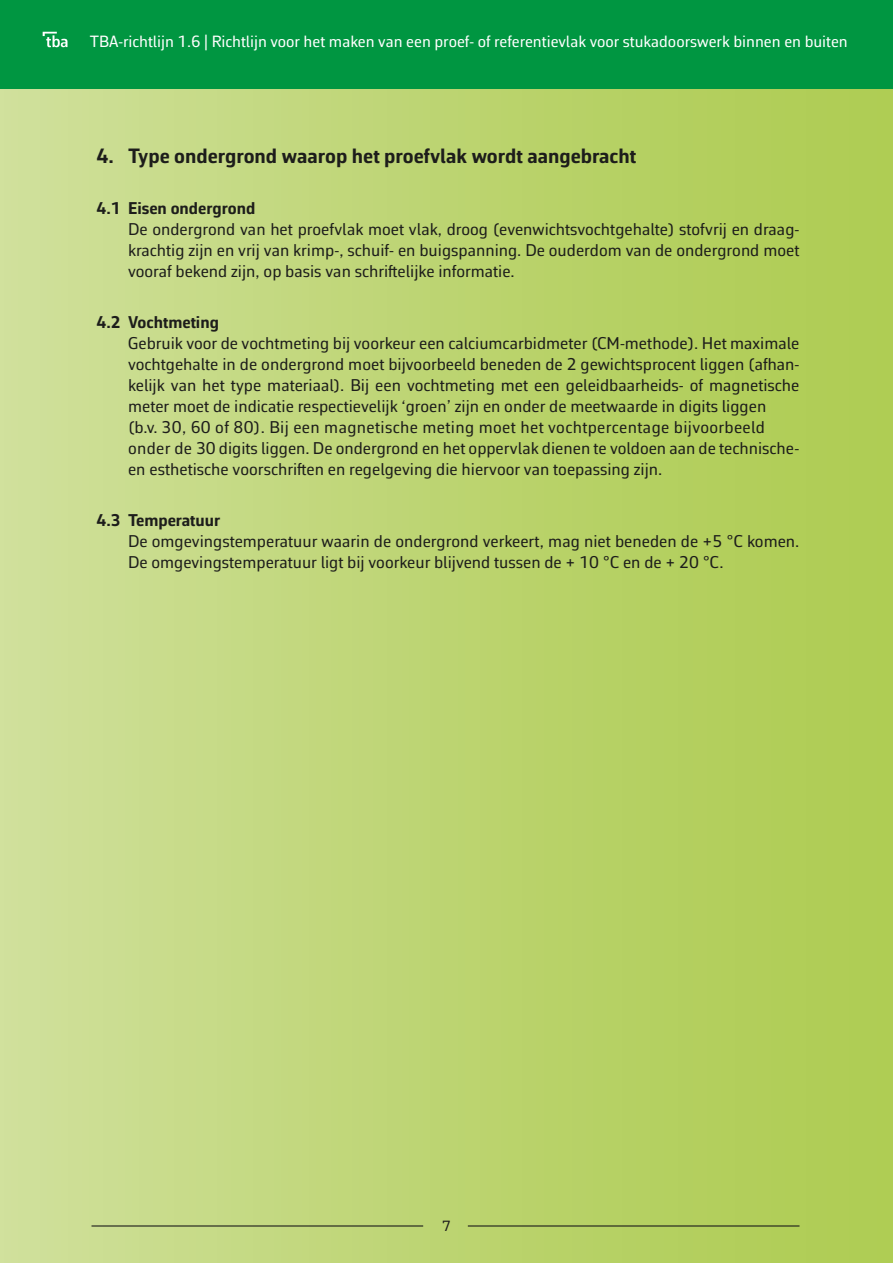
<style>
.page{position:relative;width:893px;height:1263px;background:#fff}
.page>*{position:absolute;margin:0;border:0;box-sizing:border-box;transform-origin:0 0}
.t1{font:700 21px "Corbeau Pro";color:#1d1d1b}
.t2{font:17.25px/21px "Corbeau Pro";color:#1d1d1b;text-align:justify}
.t3{font:17.25px "Corbeau Pro";letter-spacing:.02em;color:#1d1d1b}
.t4{font:700 17.25px "Corbeau Pro";color:#1d1d1b}
.t5{font:16.5px "Corbeau Pro";color:#fff}
.t6{font:15px "Corbeau Pro";color:#1d1d1b}
</style>
<div class="page">
<div style="left:0;top:0;width:893px;height:1263px;background:linear-gradient(to right,#cedf99,#accb4e)"></div>
<div style="left:0;top:0;width:893px;height:88px;background:#009641"></div>
<svg style="left:43px;top:32px;width:24px;height:15px"></svg>
<hr style="left:92px;top:1225px;width:331px;height:1px;background:#1d1d1b">
<hr style="left:468px;top:1225px;width:331px;height:1px;background:#1d1d1b">
<p class="t5" style="left:90px;top:30px;width:759px">TBA-richtlijn 1.6 | Richtlijn voor het maken van een proef- of referentievlak voor stukadoorswerk binnen en buiten</p>
<p class="t1" style="left:97px;top:141px;width:541px">4. Type ondergrond waarop het proefvlak wordt aangebracht</p>
<p class="t4" style="left:97px;top:196px;width:160px">4.1 Eisen ondergrond</p>
<p class="t2" style="left:128px;top:218px;width:673px">De ondergrond van het proefvlak moet vlak, droog (evenwichtsvochtgehalte) stofvrij en draag&shy;krachtig zijn en vrij van krimp-, schuif- en buigspanning. De ouderdom van de ondergrond moet vooraf bekend zijn, op basis van schriftelijke informatie.</p>
<p class="t4" style="left:97px;top:310px;width:124px">4.2 Vochtmeting</p>
<p class="t2" style="left:128px;top:332px;width:673px">Gebruik voor de vochtmeting bij voorkeur een calciumcarbidmeter (CM-methode). Het maximale vochtgehalte in de ondergrond moet bijvoorbeeld beneden de 2 gewichtsprocent liggen (afhan&shy;kelijk van het type materiaal). Bij een vochtmeting met een geleidbaarheids- of magnetische meter moet de indicatie respectievelijk ‘groen’ zijn en onder de meetwaarde in digits liggen</p>
<p class="t3" style="left:128px;top:415px;width:639px">(b.v. 30, 60 of 80). Bij een magnetische meting moet het vochtpercentage bijvoorbeeld</p>
<p class="t2" style="left:128px;top:437px;width:673px">onder de 30 digits liggen. De ondergrond en het oppervlak dienen te voldoen aan de technische&shy;en esthetische voorschriften en regelgeving die hiervoor van toepassing zijn.</p>
<p class="t4" style="left:97px;top:508px;width:125px">4.3 Temperatuur</p>
<p class="t2" style="left:128px;top:530px;width:673px">De omgevingstemperatuur waarin de ondergrond verkeert, mag niet beneden de +5 °C komen.<br>De omgevingstemperatuur ligt bij voorkeur blijvend tussen de + 10 °C en de + 20 °C.</p>
<p class="t6" style="left:442px;top:1216px;width:10px">7</p>
</div>
